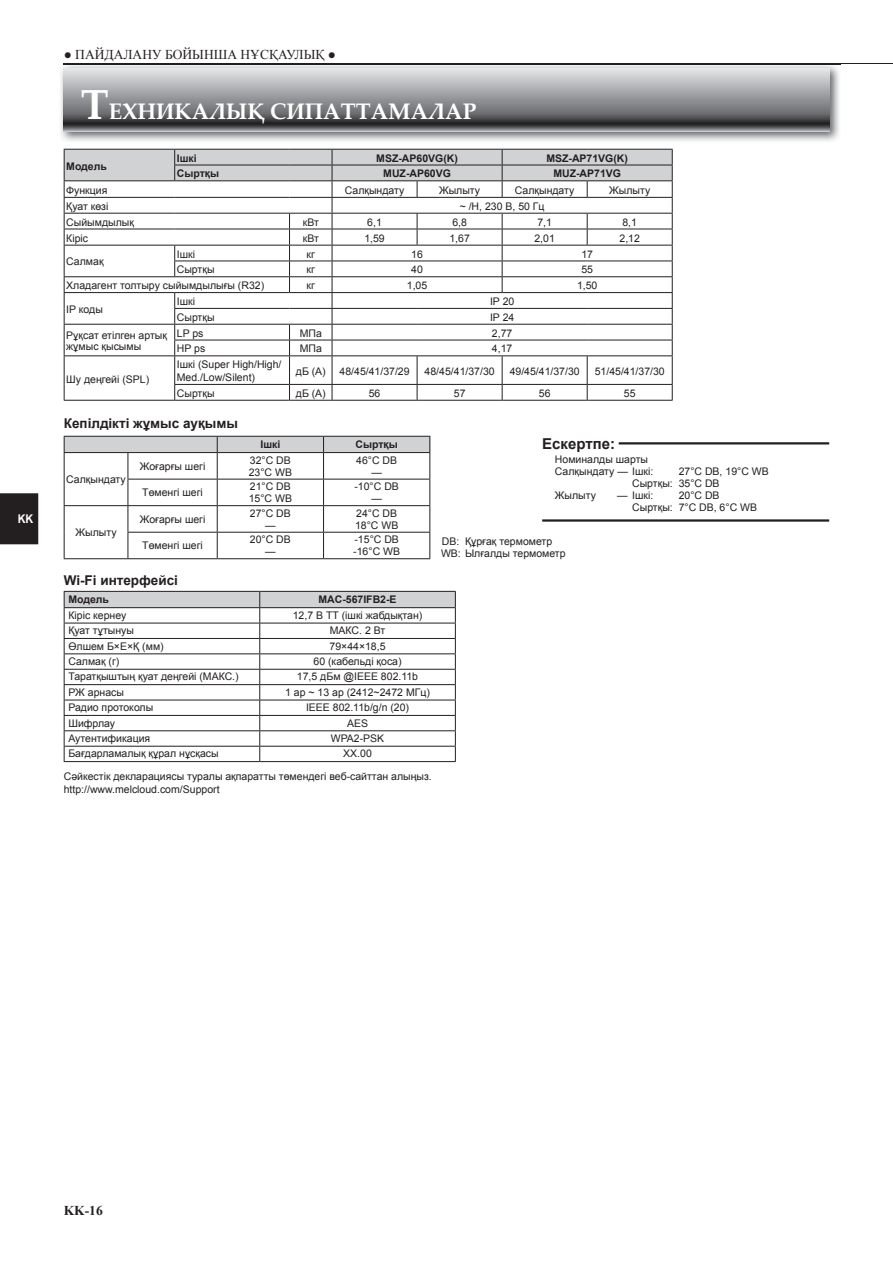
<style>
.page{position:relative;width:893px;height:1263px;background:#fff}
.page>*{position:absolute;margin:0;border:0;box-sizing:border-box;transform-origin:0 0}
.t1{font:700 22.5px "Palatino Linotype";color:#fff}
.t2{font:700 15px "Arial";color:#231f20}
.t3{font:700 13.5px "Arial";color:#231f20}
.t4{font:13.5px "Times New Roman";color:#231f20}
.t5{font:700 13.5px "Times New Roman";color:#231f20}
.t6{font:700 12px "Arial";color:#fff;scale:.9 1}
.t7{font:10.5px/12px "Arial";color:#231f20}
.t8{font:700 10.5px "Arial";color:#231f20}
.s1{font-size:42px}
</style>
<div class="page">
<hr style="left:64px;top:63px;width:829px;height:1px;background:#231f20">
<div style="left:0;top:493px;width:38px;height:51px;background:#231f20"></div>
<hr style="left:64px;top:558px;width:64px;height:1px;background:#231f20">
<svg style="left:64px;top:436px;width:366px;height:122px"></svg>
<hr style="left:128px;top:558px;width:89px;height:1px;background:#231f20">
<hr style="left:217px;top:558px;width:107px;height:1px;background:#231f20">
<hr style="left:324px;top:558px;width:106px;height:1px;background:#231f20">
<hr style="left:619px;top:442px;width:210px;height:2px;background:#231f20">
<hr style="left:542px;top:519px;width:287px;height:3px;background:#231f20">
<img style="left:61px;top:63px;width:780px;height:78px">
<img style="left:64px;top:63px;width:777px;height:1px">
<svg style="left:64px;top:68px;width:765px;height:64px;background:#919295"></svg>
<hr style="left:64px;top:761px;width:196px;height:1px;background:#231f20">
<hr style="left:260px;top:761px;width:196px;height:1px;background:#231f20">
<svg style="left:64px;top:591px;width:392px;height:170px"></svg>
<svg style="left:64px;top:149px;width:609px;height:251px"></svg>
<hr style="left:64px;top:400px;width:111px;height:1px;background:#231f20">
<hr style="left:175px;top:400px;width:115px;height:1px;background:#231f20">
<hr style="left:290px;top:400px;width:42px;height:1px;background:#231f20">
<hr style="left:332px;top:400px;width:85px;height:1px;background:#231f20">
<hr style="left:417px;top:400px;width:85px;height:1px;background:#231f20">
<hr style="left:502px;top:400px;width:85px;height:1px;background:#231f20">
<hr style="left:587px;top:400px;width:86px;height:1px;background:#231f20">
<p class="t6" style="left:18px;top:511px;width:19px">KK</p>
<p class="t4" style="left:64px;top:45px;width:274px">● ПАЙДАЛАНУ БОЙЫНША НҰСҚАУЛЫҚ ●</p>
<h1 class="t1" style="left:81px;top:95px;width:397px"><span class="s1">Т</span>ЕХНИКАЛЫҚ СИПАТТАМАЛАР</h1>
<p class="t8" style="left:66px;top:159px;width:42px">Модель</p>
<p class="t8" style="left:177px;top:151px;width:21px">Ішкі</p>
<p class="t8" style="left:376px;top:151px;width:83px">MSZ-AP60VG(K)</p>
<p class="t8" style="left:546px;top:151px;width:83px">MSZ-AP71VG(K)</p>
<p class="t8" style="left:177px;top:167px;width:44px">Сыртқы</p>
<p class="t8" style="left:383px;top:167px;width:69px">MUZ-AP60VG</p>
<p class="t8" style="left:553px;top:167px;width:69px">MUZ-AP71VG</p>
<p class="t7" style="left:66px;top:184px;width:43px">Функция</p>
<p class="t7" style="left:345px;top:184px;width:61px">Салқындату</p>
<p class="t7" style="left:439px;top:184px;width:43px">Жылыту</p>
<p class="t7" style="left:515px;top:184px;width:61px">Салқындату</p>
<p class="t7" style="left:609px;top:184px;width:43px">Жылыту</p>
<p class="t7" style="left:66px;top:200px;width:44px">Қуат көзі</p>
<p class="t7" style="left:460px;top:200px;width:86px">~ /Н, 230 В, 50 Гц</p>
<p class="t7" style="left:66px;top:216px;width:69px">Сыйымдылық</p>
<p class="t7" style="left:303px;top:216px;width:18px">кВт</p>
<p class="t7" style="left:367px;top:216px;width:16px">6,1</p>
<p class="t7" style="left:452px;top:216px;width:16px">6,8</p>
<p class="t7" style="left:537px;top:216px;width:16px">7,1</p>
<p class="t7" style="left:622px;top:216px;width:16px">8,1</p>
<p class="t7" style="left:66px;top:232px;width:23px">Кіріс</p>
<p class="t7" style="left:303px;top:232px;width:18px">кВт</p>
<p class="t7" style="left:364px;top:232px;width:22px">1,59</p>
<p class="t7" style="left:449px;top:232px;width:22px">1,67</p>
<p class="t7" style="left:534px;top:232px;width:22px">2,01</p>
<p class="t7" style="left:619px;top:232px;width:22px">2,12</p>
<p class="t7" style="left:66px;top:256px;width:39px">Салмақ</p>
<p class="t7" style="left:177px;top:248px;width:20px">Ішкі</p>
<p class="t7" style="left:307px;top:248px;width:10px">кг</p>
<p class="t7" style="left:411px;top:248px;width:13px">16</p>
<p class="t7" style="left:581px;top:248px;width:13px">17</p>
<p class="t7" style="left:177px;top:264px;width:39px">Сыртқы</p>
<p class="t7" style="left:307px;top:264px;width:10px">кг</p>
<p class="t7" style="left:411px;top:264px;width:13px">40</p>
<p class="t7" style="left:581px;top:264px;width:13px">55</p>
<p class="t7" style="left:66px;top:280px;width:199px">Хладагент толтыру сыйымдылығы (R32)</p>
<p class="t7" style="left:307px;top:280px;width:10px">кг</p>
<p class="t7" style="left:407px;top:280px;width:22px">1,05</p>
<p class="t7" style="left:577px;top:280px;width:22px">1,50</p>
<p class="t7" style="left:66px;top:303px;width:38px">IP коды</p>
<p class="t7" style="left:177px;top:295px;width:20px">Ішкі</p>
<p class="t7" style="left:490px;top:295px;width:26px">IP 20</p>
<p class="t7" style="left:177px;top:311px;width:39px">Сыртқы</p>
<p class="t7" style="left:490px;top:311px;width:26px">IP 24</p>
<p class="t7" style="left:66px;top:330px;width:102px;line-height:10.5px">Рұқсат етілген артық жұмыс қысымы</p>
<p class="t7" style="left:177px;top:327px;width:28px">LP ps</p>
<p class="t7" style="left:300px;top:327px;width:24px">МПа</p>
<p class="t7" style="left:492px;top:327px;width:22px">2,77</p>
<p class="t7" style="left:177px;top:343px;width:30px">HP ps</p>
<p class="t7" style="left:300px;top:343px;width:24px">МПа</p>
<p class="t7" style="left:492px;top:343px;width:22px">4,17</p>
<p class="t7" style="left:66px;top:373px;width:84px">Шу деңгейі (SPL)</p>
<p class="t7" style="left:177px;top:358px;width:106px;line-height:12.8px">Ішкі (Super High/High/<br>Med./Low/Silent)</p>
<p class="t7" style="left:296px;top:365px;width:31px">дБ (А)</p>
<p class="t7" style="left:340px;top:365px;width:72px">48/45/41/37/29</p>
<p class="t7" style="left:425px;top:365px;width:72px">48/45/41/37/30</p>
<p class="t7" style="left:510px;top:365px;width:72px">49/45/41/37/30</p>
<p class="t7" style="left:595px;top:365px;width:72px">51/45/41/37/30</p>
<p class="t7" style="left:177px;top:387px;width:39px">Сыртқы</p>
<p class="t7" style="left:296px;top:387px;width:31px">дБ (А)</p>
<p class="t7" style="left:369px;top:387px;width:13px">56</p>
<p class="t7" style="left:454px;top:387px;width:13px">57</p>
<p class="t7" style="left:539px;top:387px;width:13px">56</p>
<p class="t7" style="left:624px;top:387px;width:13px">55</p>
<p class="t3" style="left:64px;top:415px;width:176px">Кепілдікті жұмыс ауқымы</p>
<p class="t8" style="left:260px;top:438px;width:21px">Ішкі</p>
<p class="t8" style="left:356px;top:438px;width:44px">Сыртқы</p>
<p class="t7" style="left:66px;top:473px;width:61px">Салқындату</p>
<p class="t7" style="left:76px;top:526px;width:43px">Жылыту</p>
<p class="t7" style="left:140px;top:460px;width:67px">Жоғарғы шегі</p>
<p class="t7" style="left:249px;top:454px;width:45px">32°C DB<br>23°C WB</p>
<p class="t7" style="left:356px;top:454px;width:42px;text-align:center">46°C DB —</p>
<p class="t7" style="left:142px;top:487px;width:62px">Төменгі шегі</p>
<p class="t7" style="left:249px;top:481px;width:45px">21°C DB<br>15°C WB</p>
<p class="t7" style="left:354px;top:481px;width:46px;text-align:center">-10°C DB —</p>
<p class="t7" style="left:140px;top:513px;width:67px">Жоғарғы шегі</p>
<p class="t7" style="left:250px;top:507px;width:42px;text-align:center">27°C DB —</p>
<p class="t7" style="left:355px;top:507px;width:45px">24°C DB<br>18°C WB</p>
<p class="t7" style="left:142px;top:540px;width:62px">Төменгі шегі</p>
<p class="t7" style="left:250px;top:534px;width:42px;text-align:center">20°C DB —</p>
<p class="t7" style="left:353px;top:534px;width:48px">-15°C DB -16°C WB</p>
<p class="t3" style="left:64px;top:571px;width:116px">Wi-Fi интерфейсі</p>
<p class="t8" style="left:68px;top:592px;width:42px">Модель</p>
<p class="t8" style="left:318px;top:592px;width:80px">MAC-567IFB2-E</p>
<p class="t7" style="left:68px;top:609px;width:59px">Кіріс кернеу</p>
<p class="t7" style="left:293px;top:609px;width:131px">12,7 В ТТ (ішкі жабдықтан)</p>
<p class="t7" style="left:68px;top:625px;width:67px">Қуат тұтынуы</p>
<p class="t7" style="left:330px;top:625px;width:57px">МАКС. 2 Вт</p>
<p class="t7" style="left:68px;top:640px;width:97px">Өлшем Б×Е×Қ (мм)</p>
<p class="t7" style="left:330px;top:640px;width:58px">79×44×18,5</p>
<p class="t7" style="left:68px;top:655px;width:53px">Салмақ (г)</p>
<p class="t7" style="left:313px;top:655px;width:90px">60 (кабельді қоса)</p>
<p class="t7" style="left:68px;top:671px;width:172px">Таратқыштың қуат деңгейі (МАКС.)</p>
<p class="t7" style="left:297px;top:671px;width:123px">17,5 дБм @IEEE 802.11b</p>
<p class="t7" style="left:68px;top:686px;width:57px">РЖ арнасы</p>
<p class="t7" style="left:285px;top:686px;width:146px">1 ар ~ 13 ар (2412~2472 МГц)</p>
<p class="t7" style="left:68px;top:702px;width:86px">Радио протоколы</p>
<p class="t7" style="left:306px;top:702px;width:105px">IEEE 802.11b/g/n (20)</p>
<p class="t7" style="left:68px;top:717px;width:48px">Шифрлау</p>
<p class="t7" style="left:347px;top:717px;width:23px">AES</p>
<p class="t7" style="left:68px;top:732px;width:83px">Аутентификация</p>
<p class="t7" style="left:331px;top:732px;width:55px">WPA2-PSK</p>
<p class="t7" style="left:68px;top:748px;width:152px">Бағдарламалық құрал нұсқасы</p>
<p class="t7" style="left:64px;top:743px;width:370px;line-height:22.4px;text-indent:279px">XX.00<br>Сəйкестік декларациясы туралы ақпаратты төмендегі веб-сайттан алыңыз.</p>
<p class="t7" style="left:64px;top:784px;width:157px">http://www.melcloud.com/Support</p>
<h2 class="t2" style="left:542px;top:433px;width:74px">Ескертпе:</h2>
<p class="t7" style="left:555px;top:453px;width:100px">Номиналды шарты<br>Салқындату — Ішкі:</p>
<p class="t7" style="left:632px;top:465px;width:138px;text-indent:47px">27°C DB, 19°C WB<br>Сыртқы: 35°C DB</p>
<p class="t7" style="left:632px;top:489px;width:126px;text-indent:46px">20°C DB<br>Сыртқы: 7°C DB, 6°C WB</p>
<p class="t7" style="left:555px;top:489px;width:43px">Жылыту</p>
<p class="t7" style="left:617px;top:489px;width:38px">— Ішкі:</p>
<p class="t7" style="left:441px;top:535px;width:126px">DB: Құрғақ термометр<br>WB: Ылғалды термометр</p>
<p class="t5" style="left:64px;top:1201px;width:41px">KK-16</p>
</div>
